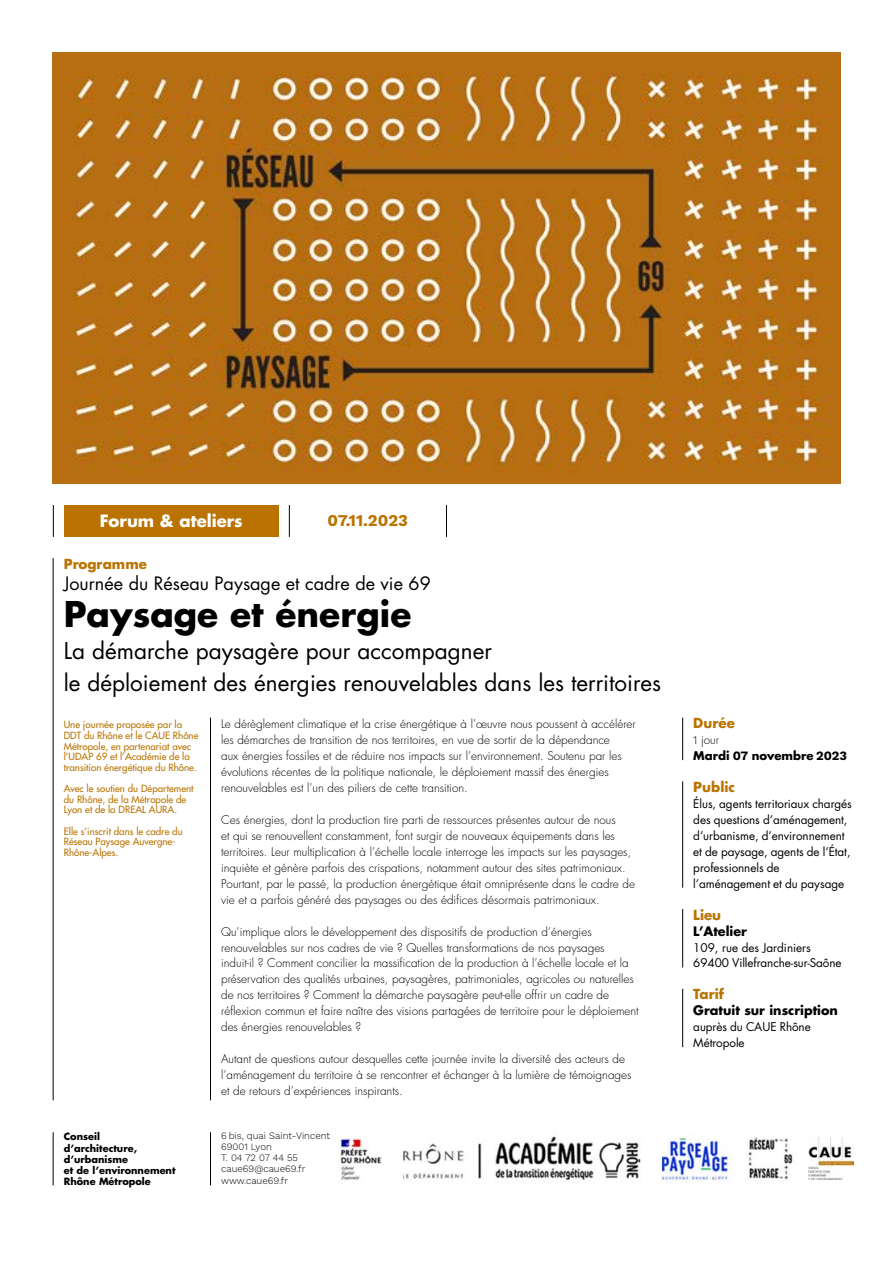
<style>
.page{position:relative;width:893px;height:1263px;background:#fff}
.page>*{position:absolute;margin:0;border:0;box-sizing:border-box;transform-origin:0 0}
.t1{font:700 34.5px "Futura Std";color:#000}
.t2{font:22.5px/32px "Futura Std";color:#000}
.t3{font:18px "Futura Std";color:#000}
.t4{font:700 16.5px "Futura Std";color:#fff}
.t5{font:700 16.5px "Work Sans";color:#ba7300}
.t6{font:700 13.5px "Futura Std";color:#ba7300}
.t7{font:700 12.75px "Futura Std";color:#000}
.t8{font:300 11.7px/15.9px "Futura Std";color:#000}
.t9{font:11.7px/15.9px "Futura Std";letter-spacing:-.005em;color:#000}
.t10{font:700 11.7px/15.9px "Futura Std";color:#000}
.t11{font:500 9.75px/10.6px "Futura Std";color:#ba7300}
.t12{font:300 9.75px/11.2px "Work Sans";color:#000}
.t13{font:700 9.75px/11.2px "Futura Std";color:#000}
.s1{font-family:"Work Sans";font-weight:300}
.s2{font-weight:300}
.s3{font-family:"Work Sans";font-size:12.75px}
</style>
<div class="page">
<hr style="left:53px;top:558px;width:1px;height:542px;background:#000">
<hr style="left:53px;top:505px;width:1px;height:32px;background:#000">
<hr style="left:446px;top:505px;width:1px;height:32px;background:#000">
<hr style="left:289px;top:505px;width:1px;height:32px;background:#000">
<hr style="left:210px;top:718px;width:1px;height:382px;background:#000">
<img style="left:808px;top:1137px;width:45px;height:43px">
<hr style="left:210px;top:1132px;width:1px;height:53px;background:#000">
<hr style="left:53px;top:1132px;width:1px;height:53px;background:#000">
<hr style="left:682px;top:718px;width:1px;height:42px;background:#000">
<hr style="left:682px;top:781px;width:1px;height:107px;background:#000">
<hr style="left:682px;top:909px;width:1px;height:58px;background:#000">
<hr style="left:682px;top:989px;width:1px;height:58px;background:#000">
<div style="left:64px;top:505px;width:215px;height:32px;background:#ba7300"></div>
<img style="left:53px;top:53px;width:787px;height:430px">
<img style="left:337px;top:1135px;width:459px;height:48px">
<h3 class="t4" style="left:100px;top:510px;width:145px">Forum &amp; ateliers</h3>
<p class="t6" style="left:64px;top:555px;width:85px">Programme</p>
<h3 class="t3" style="left:64px;top:572px;width:368px">Journée du Réseau Paysage et cadre de vie 69</h3>
<h1 class="t1" style="left:64px;top:591px;width:349px">Paysage et énergie</h1>
<h2 class="t2" style="left:64px;top:635px;width:599px">La démarche paysagère pour accompagner<br>le déploiement des énergies renouvelables dans les territoires</h2>
<p class="t8" style="left:221px;top:716px;width:416px">Le dérèglement climatique et la crise énergétique à l’œuvre nous poussent à accélérer les démarches de transition de nos territoires, en vue de sortir de la dépendance<br>aux énergies fossiles et de réduire nos impacts sur l’environnement. Soutenu par les évolutions récentes de la politique nationale, le déploiement massif des énergies renouvelables est l’un des piliers de cette transition.</p>
<p class="t8" style="left:221px;top:812px;width:415px">Ces énergies, dont la production tire parti de ressources présentes autour de nous<br>et qui se renouvellent constamment, font surgir de nouveaux équipements dans les territoires. Leur multiplication à l’échelle locale interroge les impacts sur les paysages, inquiète et génère parfois des crispations, notamment autour des sites patrimoniaux.<br>Pourtant, par le passé, la production énergétique était omniprésente dans le cadre de vie et a parfois généré des paysages ou des édifices désormais patrimoniaux.</p>
<p class="t8" style="left:221px;top:924px;width:419px">Qu’implique alors le développement des dispositifs de production d’énergies renouvelables sur nos cadres de vie ? Quelles transformations de nos paysages induit-il ? Comment concilier la massification de la production à l’échelle locale et la préservation des qualités urbaines, paysagères, patrimoniales, agricoles ou naturelles de nos territoires ? Comment la démarche paysagère peut-elle offrir un cadre de réflexion commun et faire naître des visions partagées de territoire pour le déploiement des énergies renouvelables ?</p>
<p class="t8" style="left:221px;top:1051px;width:412px">Autant de questions autour desquelles cette journée invite la diversité des acteurs de l’aménagement du territoire à se rencontrer et échanger à la lumière de témoignages et de retours d’expériences inspirants.</p>
<h3 class="t5" style="left:328px;top:508px;width:82px">07.11.2023</h3>
<p class="t11" style="left:64px;top:719px;width:136px">Une journée proposée par la<br>DDT du Rhône et le CAUE Rhône<br>Métropole, en partenariat avec l’UDAP 69 et l’Académie de la transition énergétique du Rhône.</p>
<p class="t11" style="left:64px;top:783px;width:131px">Avec le soutien du Département du Rhône, de la Métropole de<br>Lyon et de la DREAL AURA.</p>
<p class="t11" style="left:64px;top:826px;width:120px">Elle s’inscrit dans le cadre du<br>Réseau Paysage Auvergne-<br>Rhône-Alpes.</p>
<p class="t13" style="left:64px;top:1131px;width:113px">Conseil d’architecture, d’urbanisme<br>et de l’environnement<br>Rhône Métropole</p>
<p class="t12" style="left:221px;top:1129px;width:111px">6 bis, quai Saint-Vincent<br>69001 Lyon<br>T. 04 72 07 44 55 caue69@caue69.fr www.caue69.fr</p>
<p class="t6" style="left:693px;top:714px;width:43px">Durée</p>
<p class="t10" style="left:693px;top:732px;width:155px"><span class="s1">1</span> <span class="s2">jour<br></span>Mardi <span class="s3">07</span> novembre <span class="s3">2023</span></p>
<p class="t6" style="left:693px;top:778px;width:43px">Public</p>
<p class="t9" style="left:693px;top:796px;width:160px">Élus, agents territoriaux chargés des questions d’aménagement, d’urbanisme, d’environnement et de paysage, agents de l’État, professionnels de l’aménagement et du paysage</p>
<p class="t6" style="left:693px;top:905px;width:29px">Lieu</p>
<p class="t7" style="left:693px;top:922px;width:55px">L’Atelier</p>
<p class="t9" style="left:693px;top:939px;width:150px">109, rue des Jardiniers<br>69400 Villefranche-sur-Saône</p>
<p class="t6" style="left:693px;top:985px;width:32px">Tarif</p>
<p class="t7" style="left:693px;top:1002px;width:146px">Gratuit sur inscription</p>
<p class="t9" style="left:693px;top:1019px;width:119px">auprès du CAUE Rhône<br>Métropole</p>
</div>
